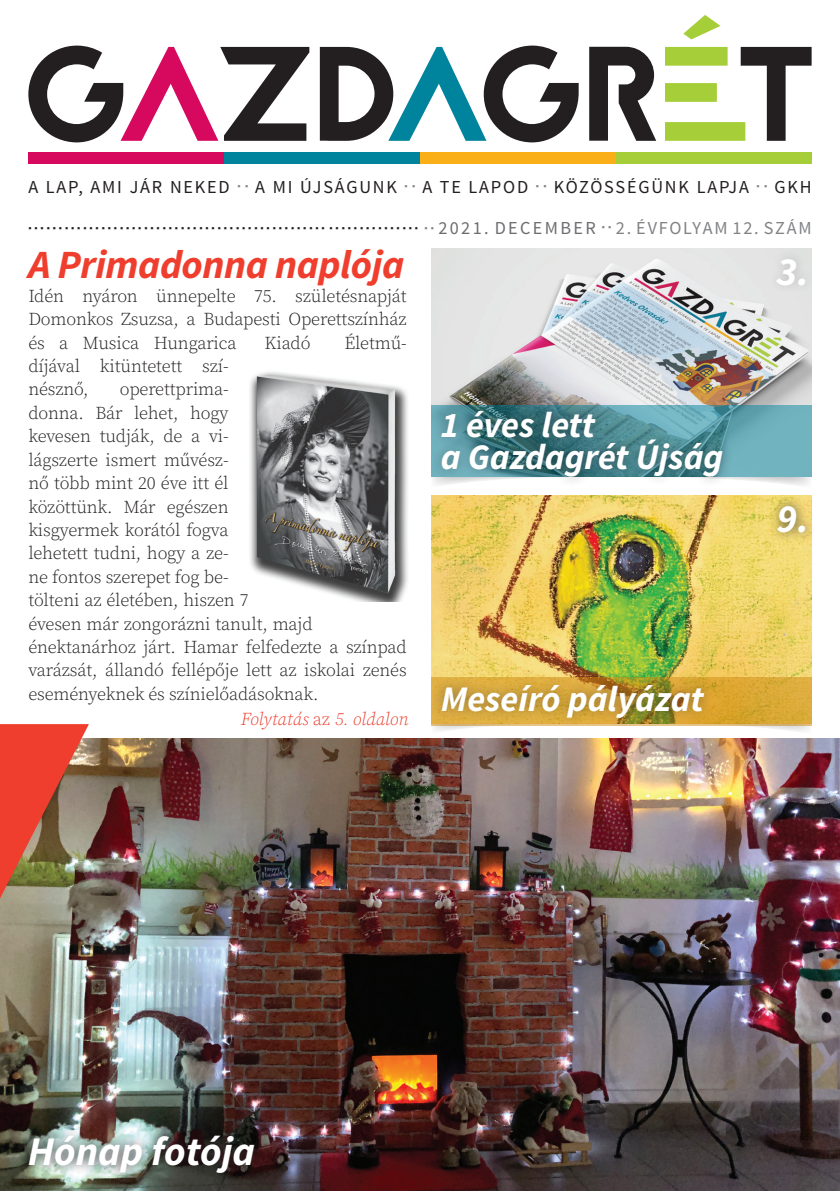
<style>
.page{position:relative;width:840px;height:1191px;background:#fff}
.page>*{position:absolute;margin:0;border:0;box-sizing:border-box;transform-origin:0 0}
.t1{font:italic 700 40.6px "Source Sans Pro";color:#fff}
.t2{font:italic 700 40px "Source Sans Pro";letter-spacing:-.01em;color:#ef3e2e}
.t3{font:italic 700 40px "Source Sans Pro";color:#fff}
.t4{font:italic 700 36px/32px "Source Sans Pro";color:#fff}
.t5{font:18.2px "Source Sans Pro";letter-spacing:.1em;color:#231f20}
.t6{font:300 18px/23.4px "Source Serif Pro";letter-spacing:-.01em;color:#231f20}
.t7{font:italic 300 18px "Source Serif Pro";color:#ef3e2e}
.t8{font:10.6px "Source Sans Pro";color:#231f20}
.s1{color:#808285}
.s2{font-size:18.2px;color:#6c6d70}
.s3{font-size:18.2px;color:#808285}
.s4{font-style:normal}
</style>
<div class="page">
<img style="left:431px;top:249px;width:380px;height:156px">
<img style="left:250px;top:372px;width:158px;height:229px">
<div style="left:28px;top:152px;width:196px;height:12px;background:#d6095f"></div>
<div style="left:224px;top:152px;width:196px;height:12px;background:#00839c"></div>
<div style="left:420px;top:152px;width:195px;height:12px;background:#faaf18"></div>
<div style="left:615px;top:152px;width:196px;height:12px;background:#a6ce39"></div>
<svg style="left:665px;top:15px;width:146px;height:126px"></svg>
<svg style="left:589px;top:47px;width:67px;height:94px"></svg>
<svg style="left:28px;top:46px;width:281px;height:96px"></svg>
<svg style="left:319px;top:46px;width:259px;height:96px"></svg>
<img style="left:431px;top:495px;width:380px;height:182px">
<div style="left:766px;top:249px;width:48px;height:46px;background:#231f20;opacity:.2"></div>
<div style="left:768px;top:496px;width:46px;height:46px;background:#231f20;opacity:.75"></div>
<svg style="left:734px;top:405px;width:77px;height:72px;background:#6dafbb"></svg>
<svg style="left:715px;top:677px;width:96px;height:48px;background:#d9a835"></svg>
<div style="left:430px;top:399px;width:304px;height:89px;background:#231f20;opacity:.4"></div>
<div style="left:430px;top:673px;width:285px;height:55px;background:#231f20;opacity:.4"></div>
<img style="left:0;top:738px;width:839px;height:453px">
<svg style="left:0;top:724px;width:89px;height:174px;background:#bc6048"></svg>
<div style="left:19px;top:1125px;width:245px;height:57px;background:#231f20;opacity:.75"></div>
<p class="t5" style="left:28px;top:175px;width:784px">A LAP, AMI JÁR NEKED <sup>■</sup> <sup>■</sup> A MI ÚJSÁGUNK <sup>■</sup> <sup>■</sup> A TE LAPOD <sup>■</sup> <sup>■</sup> KÖZÖSSÉGÜNK LAPJA <sup>■</sup> <sup>■</sup> GKH</p>
<p class="t8" style="left:28px;top:221px;width:784px">■ ■ ■ ■ ■ ■ ■ ■ ■ ■ ■ ■ ■ ■ ■ ■ ■ ■ ■ ■ ■ ■ ■ ■ ■ ■ ■ ■ ■ ■ ■ ■ ■ ■ ■ ■ ■ ■ ■ ■ ■ ■ ■ ■ ■ ■ ■ ■ ■ ■ ■ ■ ■ ■ ■ ■ ■ ■ ■ ■ ■ ■ ■ ■ <span class="s1">■ ■</span> <span class="s2">2021. DECEMBER</span> <span class="s1">■ ■</span> <span class="s3">2. ÉVFOLYAM 12. SZÁM</span></p>
<h2 class="t3" style="left:776px;top:246px;width:33px">3.</h2>
<h2 class="t2" style="left:28px;top:240px;width:377px">A Primadonna naplója</h2>
<p class="t6" style="left:28px;top:284px;width:379px;text-align:justify">Idén nyáron ünnepelte 75. születésnapját Domonkos Zsuzsa, a Budapesti Operettszínház és a Musica Hungarica</p>
<p class="t6" style="left:264px;top:331px;width:47px">Kiadó</p>
<p class="t6" style="left:344px;top:331px;width:64px">Életmű-</p>
<p class="t6" style="left:28px;top:354px;width:201px">díjával kitüntetett szí&shy;nésznő,</p>
<p class="t6" style="left:28px;top:378px;width:380px;text-indent:91px">operettprima-<br>donna. Bár lehet, hogy<br>kevesen tudják, de a vi-<br>lágszerte ismert művész-<br>nő több mint 20 éve itt él<br>közöttünk. Már egészen<br>kisgyermek korától fogva<br>lehetett tudni, hogy a ze-<br>ne fontos szerepet fog be-<br>tölteni az életében, hiszen 7<br>évesen már zongorázni tanult, majd énektanárhoz járt. Hamar felfedezte a színpad varázsát, állandó fellépője lett az iskolai zenés eseményeknek és színielőadásoknak.</p>
<p class="t7" style="left:241px;top:707px;width:169px">Folytatás <span class="s4">az</span> 5. oldalon</p>
<h3 class="t4" style="left:440px;top:408px;width:284px">1 éves lett<br>a Gazdagrét Újság</h3>
<h3 class="t4" style="left:440px;top:682px;width:264px">Meseíró pályázat</h3>
<h2 class="t3" style="left:776px;top:493px;width:33px">9.</h2>
<h1 class="t1" style="left:28px;top:1125px;width:229px">Hónap fotója</h1>
</div>
